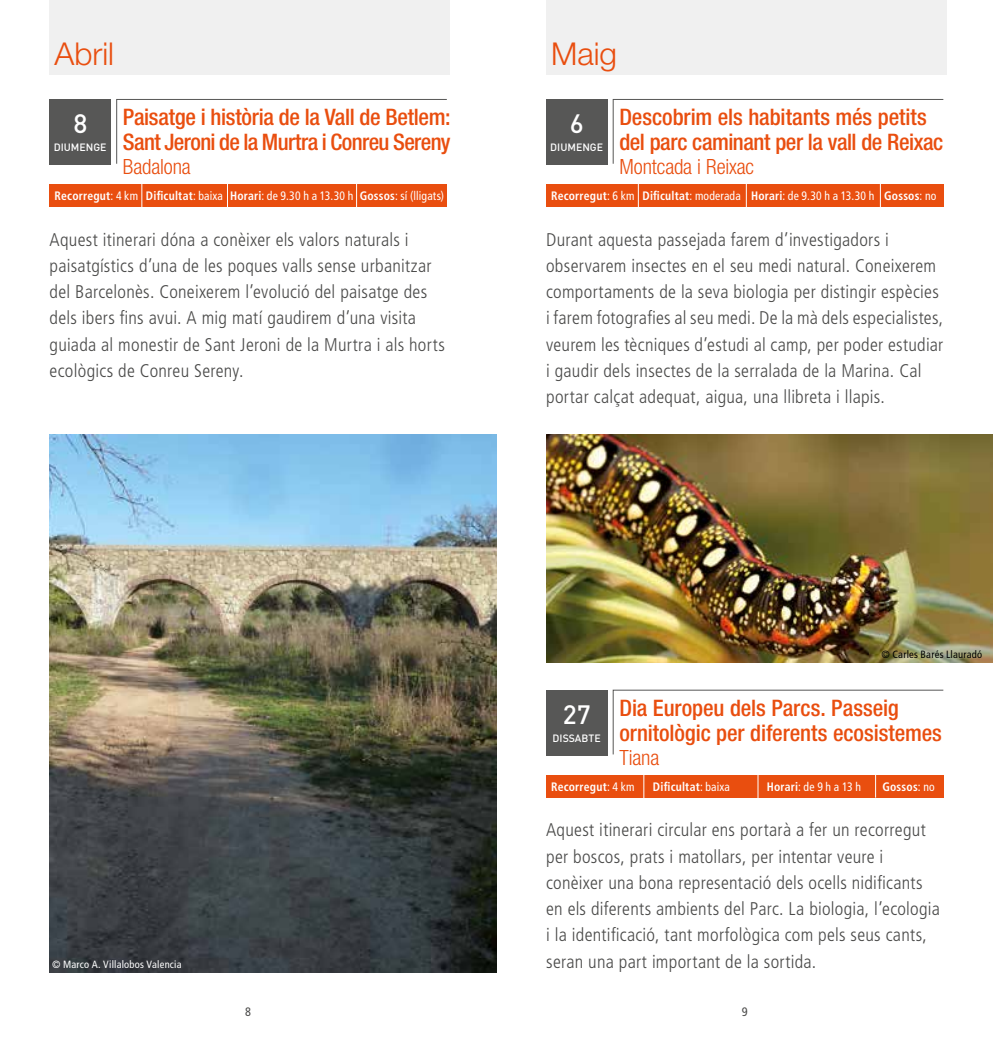
<style>
.page{position:relative;width:993px;height:1042px;background:#fff}
.page>*{position:absolute;margin:0;border:0;box-sizing:border-box;transform-origin:0 0}
.t1{font:300 31.5px "Helvetica Neue LT Std";color:#e94e0f}
.t2{font:500 26.25px "DIN";color:#fff}
.t3{font:500 condensed 22.75px/24.5px "Helvetica Neue LT Std";letter-spacing:-.01em;color:#e94e0f}
.t4{font:300 condensed 21px "Helvetica Neue LT Std";letter-spacing:-.005em;color:#e94e0f}
.t5{font:300 condensed 18.38px/26.2px "Frutiger LT Std";letter-spacing:.015em;color:#4a4a49}
.t6{font:700 condensed 12.25px "Frutiger LT Std";letter-spacing:.02em;color:#fff;scale:.95 1}
.t7{font:condensed 12.25px "Frutiger LT Std";letter-spacing:.01em;color:#fff;scale:.95 1}
.t8{font:condensed 12.25px "Frutiger LT Std";color:#4a4a49}
.t9{font:condensed 10.5px "Frutiger LT Std";letter-spacing:.02em;color:#fff}
.t10{font:500 10.5px "DIN";color:#fff}
.t11{font:condensed 10.5px "Frutiger LT Std";letter-spacing:.02em;color:#000}
.s1{font-weight:700}
.s2{font-weight:400}
</style>
<div class="page">
<div style="left:50px;top:185px;width:396px;height:22px;background:#e94e0f"></div>
<div style="left:50px;top:99px;width:61px;height:66px;background:#575756"></div>
<svg style="left:116px;top:99px;width:331px;height:65px"></svg>
<img style="left:50px;top:434px;width:446px;height:538px">
<svg style="left:141px;top:184px;width:1px;height:23px"></svg>
<svg style="left:227px;top:185px;width:1px;height:22px"></svg>
<svg style="left:356px;top:184px;width:1px;height:23px"></svg>
<div style="left:50px;top:0;width:399px;height:75px;background:#f0f0f0"></div>
<div style="left:546px;top:0;width:399px;height:75px;background:#f0f0f0"></div>
<img style="left:546px;top:434px;width:446px;height:228px">
<div style="left:546px;top:185px;width:397px;height:22px;background:#e94e0f"></div>
<div style="left:546px;top:775px;width:397px;height:22px;background:#e94e0f"></div>
<div style="left:546px;top:99px;width:61px;height:66px;background:#575756"></div>
<div style="left:546px;top:690px;width:61px;height:65px;background:#575756"></div>
<svg style="left:612px;top:99px;width:331px;height:65px"></svg>
<svg style="left:612px;top:690px;width:331px;height:65px"></svg>
<svg style="left:637px;top:184px;width:1px;height:23px"></svg>
<svg style="left:757px;top:775px;width:1px;height:23px"></svg>
<svg style="left:643px;top:775px;width:1px;height:23px"></svg>
<svg style="left:745px;top:184px;width:1px;height:23px"></svg>
<svg style="left:879px;top:184px;width:1px;height:23px"></svg>
<h1 class="t1" style="left:55px;top:34px;width:61px">Abril</h1>
<h1 class="t1" style="left:551px;top:34px;width:67px">Maig</h1>
<h2 class="t2" style="left:73px;top:107px;width:15px">8</h2>
<p class="t10" style="left:54px;top:141px;width:54px">DIUMENGE</p>
<p class="t3" style="left:123px;top:105px;width:329px">Paisatge i història de la Vall de Betlem:<br>Sant Jeroni de la Murtra i Conreu Sereny</p>
<p class="t4" style="left:123px;top:155px;width:69px">Badalona</p>
<p class="t7" style="left:55px;top:189px;width:411px"><span class="s1">Recorregut</span>: 4 km <span class="s1">Dificultat</span>: baixa <span class="s1">Horari</span>: de 9.30 h a 13.30 h <span class="s1">Gossos</span>: sí (lligats)</p>
<p class="t5" style="left:50px;top:226px;width:396px">Aquest itinerari dóna a conèixer els valors naturals i paisatgístics d’una de les poques valls sense urbanitzar del Barcelonès. Coneixerem l’evolució del paisatge des dels ibers fins avui. A mig matí gaudirem d’una visita guiada al monestir de Sant Jeroni de la Murtra i als horts ecològics de Conreu Sereny.</p>
<h2 class="t2" style="left:569px;top:107px;width:15px">6</h2>
<p class="t10" style="left:550px;top:141px;width:54px">DIUMENGE</p>
<p class="t3" style="left:619px;top:105px;width:325px">Descobrim els habitants més petits del parc caminant per la vall de Reixac</p>
<p class="t4" style="left:619px;top:155px;width:136px">Montcada i Reixac</p>
<p class="t6" style="left:551px;top:189px;width:407px">Recorregut<span class="s2">: 6 km</span> Dificultat<span class="s2">: moderada</span> Horari<span class="s2">: de 9.30 h a 13.30 h</span> Gossos<span class="s2">: no</span></p>
<p class="t5" style="left:546px;top:226px;width:398px">Durant aquesta passejada farem d’investigadors i observarem insectes en el seu medi natural. Coneixerem comportaments de la seva biologia per distingir espècies i farem fotografies al seu medi. De la mà dels especialistes, veurem les tècniques d’estudi al camp, per poder estudiar i gaudir dels insectes de la serralada de la Marina. Cal portar calçat adequat, aigua, una llibreta i llapis.</p>
<p class="t9" style="left:52px;top:958px;width:131px">© Marco A. Villalobos Valencia</p>
<h2 class="t2" style="left:562px;top:698px;width:29px">27</h2>
<p class="t10" style="left:552px;top:731px;width:50px">DISSABTE</p>
<p class="t11" style="left:881px;top:648px;width:102px">© Carles Barés Llauradó</p>
<p class="t3" style="left:619px;top:695px;width:324px">Dia Europeu dels Parcs. Passeig ornitològic per diferents ecosistemes</p>
<p class="t4" style="left:619px;top:745px;width:41px">Tiana</p>
<p class="t6" style="left:551px;top:779px;width:89px">Recorregut<span class="s2">: 4 km</span></p>
<p class="t6" style="left:652px;top:779px;width:82px">Dificultat<span class="s2">: baixa</span></p>
<p class="t7" style="left:766px;top:779px;width:101px"><span class="s1">Horari</span>: de 9 h a 13 h</p>
<p class="t6" style="left:882px;top:779px;width:57px">Gossos<span class="s2">: no</span></p>
<p class="t5" style="left:546px;top:817px;width:395px">Aquest itinerari circular ens portarà a fer un recorregut per boscos, prats i matollars, per intentar veure i conèixer una bona representació dels ocells nidificants en els diferents ambients del Parc. La biologia, l’ecologia i la identificació, tant morfològica com pels seus cants, seran una part important de la sortida.</p>
<p class="t8" style="left:245px;top:1005px;width:7px">8</p>
<p class="t8" style="left:741px;top:1005px;width:7px">9</p>
</div>
